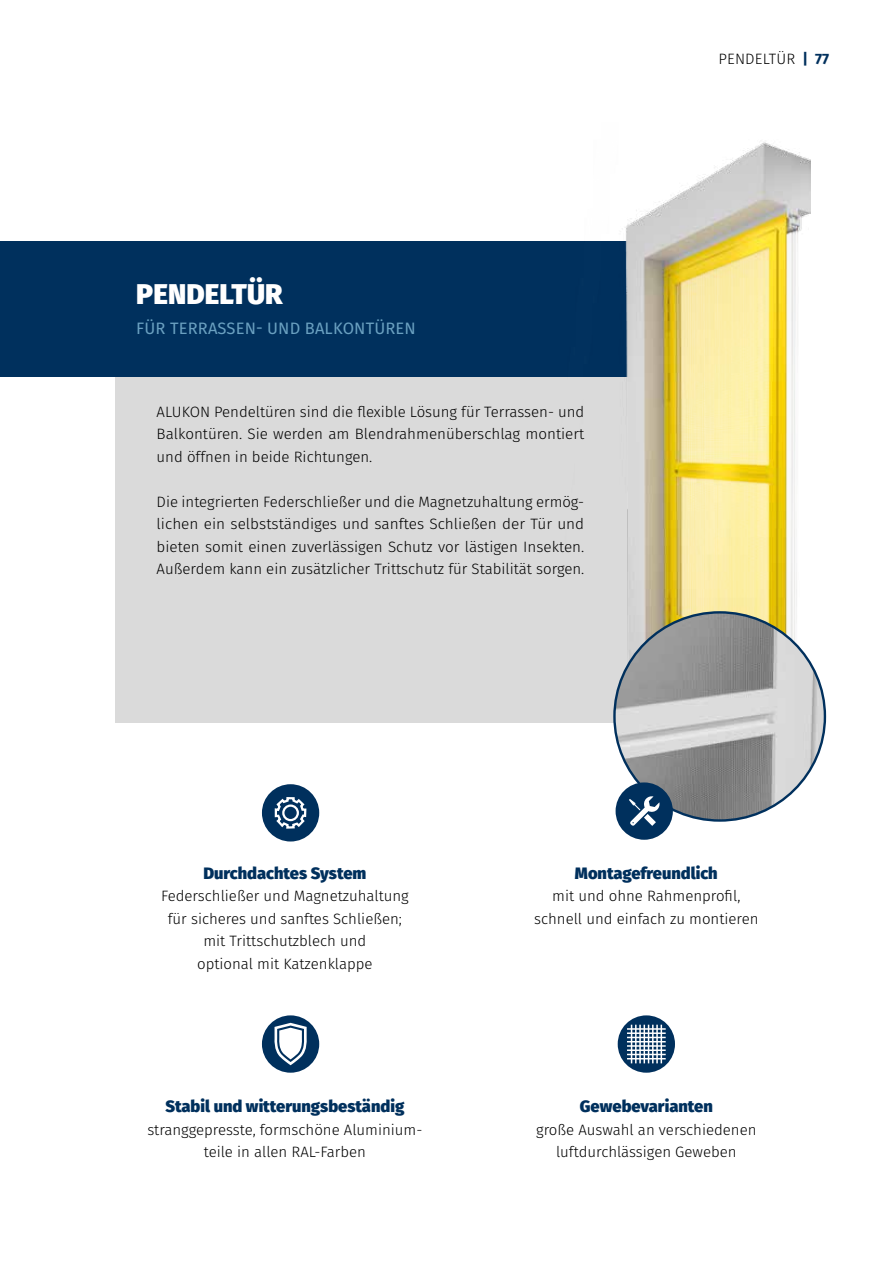
<style>
.page{position:relative;width:893px;height:1263px;background:#fff}
.page>*{position:absolute;margin:0;border:0;box-sizing:border-box;transform-origin:0 0}
.t1{font:800 28.5px "Fira Sans";letter-spacing:.005em;color:#fff}
.t2{font:800 16.5px "Fira Sans";color:#00305d}
.t3{font:16.5px "Fira Sans";letter-spacing:.01em;color:#6aa0c0}
.t4{font:300 15px/22.5px "Fira Sans";color:#000;text-align:center}
.s1{font-weight:700;color:#00305d}
</style>
<div class="page">
<div style="left:115px;top:362px;width:529px;height:361px;background:#dadada"></div>
<div style="left:0;top:242px;width:645px;height:135px;background:#00305d"></div>
<img style="left:560px;top:142px;width:251px;height:586px">
<div style="left:262px;top:784px;width:57px;height:57px;background:#00305d;border-radius:50%"></div>
<svg style="left:274px;top:797px;width:33px;height:32px"></svg>
<div style="left:282px;top:804px;width:17px;height:17px;border:2px solid #fff;border-radius:50%"></div>
<svg style="left:618px;top:1015px;width:57px;height:58px;background:#15416a"></svg>
<div style="left:262px;top:1015px;width:57px;height:58px;background:#00305d;border-radius:50%"></div>
<hr style="left:631px;top:1025px;width:1px;height:38px;background:#fff">
<hr style="left:639px;top:1025px;width:2px;height:38px;background:#fff">
<hr style="left:644px;top:1025px;width:1px;height:38px;background:#fff">
<hr style="left:648px;top:1025px;width:1px;height:38px;background:#fff">
<hr style="left:652px;top:1025px;width:2px;height:38px;background:#fff">
<hr style="left:635px;top:1025px;width:2px;height:38px;background:#fff">
<hr style="left:656px;top:1025px;width:2px;height:38px;background:#fff">
<hr style="left:661px;top:1025px;width:1px;height:38px;background:#fff">
<hr style="left:627px;top:1028px;width:39px;height:2px;background:#fff">
<hr style="left:627px;top:1037px;width:39px;height:1px;background:#fff">
<hr style="left:627px;top:1041px;width:39px;height:1px;background:#fff">
<hr style="left:627px;top:1045px;width:39px;height:2px;background:#fff">
<hr style="left:627px;top:1049px;width:39px;height:2px;background:#fff">
<hr style="left:627px;top:1032px;width:39px;height:2px;background:#fff">
<hr style="left:627px;top:1054px;width:39px;height:1px;background:#fff">
<hr style="left:627px;top:1058px;width:39px;height:1px;background:#fff">
<svg style="left:274px;top:1023px;width:33px;height:42px"></svg>
<img style="left:614px;top:612px;width:211px;height:208px">
<div style="left:616px;top:782px;width:57px;height:58px;background:#00305d;border-radius:50%"></div>
<svg style="left:629px;top:796px;width:31px;height:30px"></svg>
<h1 class="t1" style="left:136px;top:269px;width:148px">PENDELTÜR</h1>
<p class="t3" style="left:136px;top:316px;width:281px">FÜR TERRASSEN- UND BALKONTÜREN</p>
<p class="t4" style="left:157px;top:400px;width:429px;text-align:justify">ALUKON Pendeltüren sind die flexible Lösung für Terrassen- und Balkontüren. Sie werden am Blendrahmenüberschlag montiert und öffnen in beide Richtungen.</p>
<p class="t4" style="left:157px;top:490px;width:429px;text-align:justify">Die integrierten Federschließer und die Magnetzuhaltung ermög&shy;lichen ein selbstständiges und sanftes Schließen der Tür und bieten somit einen zuverlässigen Schutz vor lästigen Insekten.<br>Außerdem kann ein zusätzlicher Trittschutz für Stabilität sorgen.</p>
<p class="t4" style="left:718px;top:47px;width:112px">PENDELTÜR <span class="s1">| 77</span></p>
<p class="t2" style="left:203px;top:858px;width:164px">Durchdachtes System</p>
<p class="t4" style="left:161px;top:885px;width:249px">Federschließer und Magnetzuhaltung für sicheres und sanftes Schließen; mit Trittschutzblech und<br>optional mit Katzenklappe</p>
<p class="t2" style="left:165px;top:1091px;width:241px">Stabil und witterungsbeständig</p>
<p class="t4" style="left:147px;top:1118px;width:277px">stranggepresste, formschöne Aluminium&shy;teile in allen RAL-Farben</p>
<p class="t2" style="left:575px;top:858px;width:144px">Montagefreundlich</p>
<p class="t4" style="left:534px;top:885px;width:226px">mit und ohne Rahmenprofil, schnell und einfach zu montieren</p>
<p class="t2" style="left:580px;top:1091px;width:134px">Gewebevarianten</p>
<p class="t4" style="left:536px;top:1118px;width:222px">große Auswahl an verschiedenen luftdurchlässigen Geweben</p>
</div>
